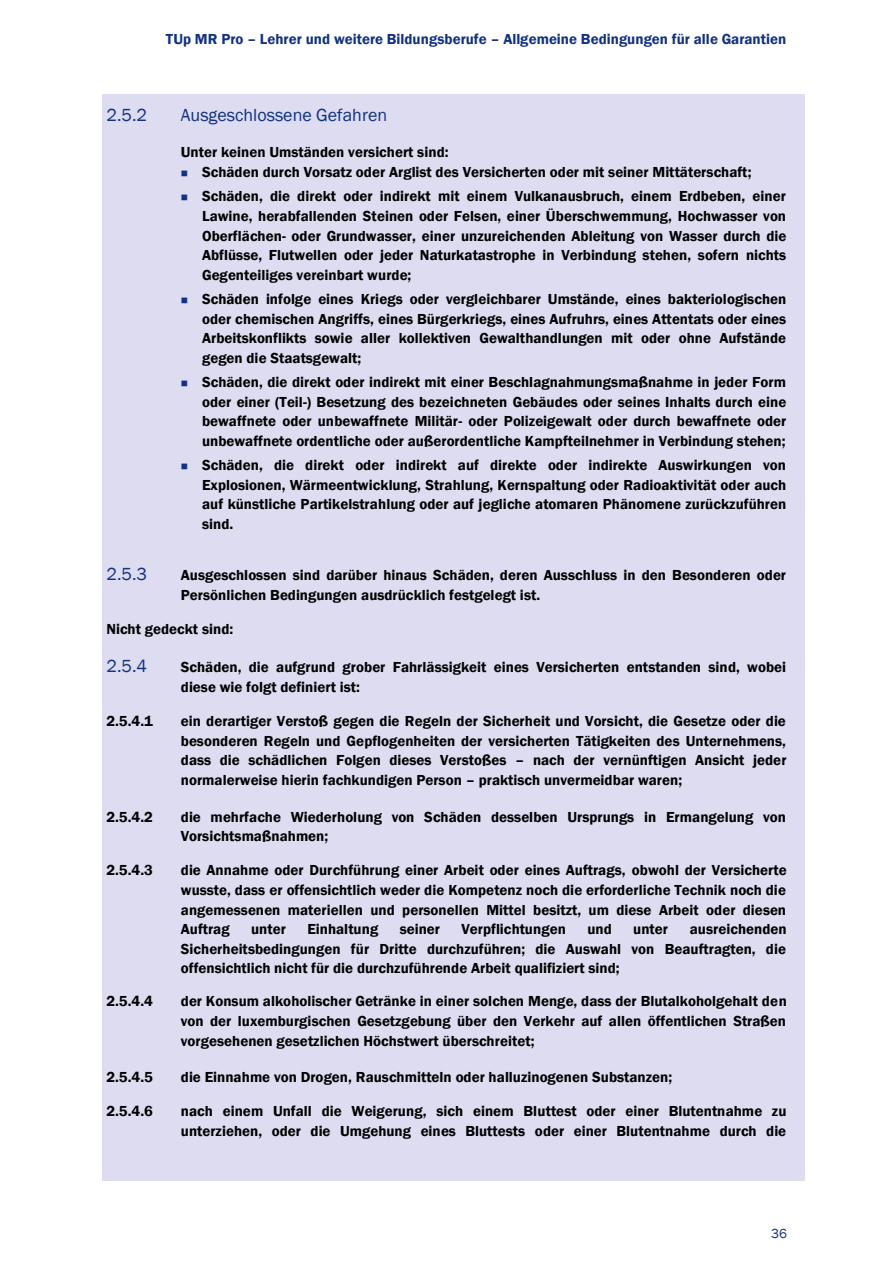
<style>
.page{position:relative;width:893px;height:1263px;background:#fff}
.page>*{position:absolute;margin:0;border:0;box-sizing:border-box;transform-origin:0 0}
.t1{font:18px "Franklin Gothic";color:#103184}
.t2{font:15px/19.6px "Franklin Gothic Demi";color:#000;text-align:justify}
.t3{font:15px "Franklin Gothic Demi";color:#103184}
.t4{font:13.5px "Franklin Gothic";color:#103184}
.s1{color:#103184}
</style>
<div class="page">
<div style="left:103px;top:95px;width:702px;height:1086px;background:#dddcf0"></div>
<p class="t3" style="left:166px;top:31px;width:622px">TUp MR Pro – Lehrer und weitere Bildungsberufe – Allgemeine Bedingungen für alle Garantien</p>
<h3 class="t1" style="left:106px;top:105px;width:42px">2.5.2</h3>
<h3 class="t1" style="left:181px;top:105px;width:208px">Ausgeschlossene Gefahren</h3>
<p class="t2" style="left:181px;top:142px;width:269px">Unter keinen Umständen versichert sind:</p>
<p class="t2" style="left:181px;top:162px;width:572px"><span class="s1">■</span> Schäden durch Vorsatz oder Arglist des Versicherten oder mit seiner Mittäterschaft;</p>
<p class="t2" style="left:202px;top:186px;width:586px;text-indent:-21px"><span class="s1">■</span> Schäden, die direkt oder indirekt mit einem Vulkanausbruch, einem Erdbeben, einer Lawine, herabfallenden Steinen oder Felsen, einer Überschwemmung, Hochwasser von Oberflächen- oder Grundwasser, einer unzureichenden Ableitung von Wasser durch die Abflüsse, Flutwellen oder jeder Naturkatastrophe in Verbindung stehen, sofern nichts Gegenteiliges vereinbart wurde;</p>
<p class="t2" style="left:202px;top:289px;width:586px;text-indent:-21px"><span class="s1">■</span> Schäden infolge eines Kriegs oder vergleichbarer Umstände, eines bakteriologischen oder chemischen Angriffs, eines Bürgerkriegs, eines Aufruhrs, eines Attentats oder eines Arbeitskonflikts sowie aller kollektiven Gewalthandlungen mit oder ohne Aufstände gegen die Staatsgewalt;</p>
<p class="t2" style="left:202px;top:372px;width:586px;text-indent:-21px"><span class="s1">■</span> Schäden, die direkt oder indirekt mit einer Beschlagnahmungsmaßnahme in jeder Form oder einer (Teil-) Besetzung des bezeichneten Gebäudes oder seines Inhalts durch eine bewaffnete oder unbewaffnete Militär- oder Polizeigewalt oder durch bewaffnete oder unbewaffnete ordentliche oder außerordentliche Kampfteilnehmer in Verbindung stehen;</p>
<p class="t2" style="left:202px;top:455px;width:586px;text-indent:-21px"><span class="s1">■</span> Schäden, die direkt oder indirekt auf direkte oder indirekte Auswirkungen von Explosionen, Wärmeentwicklung, Strahlung, Kernspaltung oder Radioaktivität oder auch auf künstliche Partikelstrahlung oder auf jegliche atomaren Phänomene zurückzuführen sind.</p>
<h3 class="t1" style="left:106px;top:564px;width:42px">2.5.3</h3>
<h3 class="t2" style="left:181px;top:565px;width:607px">Ausgeschlossen sind darüber hinaus Schäden, deren Ausschluss in den Besonderen oder<br>Persönlichen Bedingungen ausdrücklich festgelegt ist.</h3>
<h3 class="t2" style="left:106px;top:619px;width:128px">Nicht gedeckt sind:</h3>
<h3 class="t1" style="left:106px;top:655px;width:42px">2.5.4</h3>
<h3 class="t2" style="left:181px;top:657px;width:607px">Schäden, die aufgrund grober Fahrlässigkeit eines Versicherten entstanden sind, wobei diese wie folgt definiert ist:</h3>
<p class="t2" style="left:106px;top:711px;width:48px">2.5.4.1</p>
<p class="t2" style="left:181px;top:711px;width:607px">ein derartiger Verstoß gegen die Regeln der Sicherheit und Vorsicht, die Gesetze oder die besonderen Regeln und Gepflogenheiten der versicherten Tätigkeiten des Unternehmens, dass die schädlichen Folgen dieses Verstoßes – nach der vernünftigen Ansicht jeder normalerweise hierin fachkundigen Person – praktisch unvermeidbar waren;</p>
<p class="t2" style="left:106px;top:806px;width:48px">2.5.4.2</p>
<p class="t2" style="left:181px;top:806px;width:607px">die mehrfache Wiederholung von Schäden desselben Ursprungs in Ermangelung von<br>Vorsichtsmaßnahmen;</p>
<p class="t2" style="left:106px;top:860px;width:48px">2.5.4.3</p>
<p class="t2" style="left:181px;top:860px;width:607px">die Annahme oder Durchführung einer Arbeit oder eines Auftrags, obwohl der Versicherte wusste, dass er offensichtlich weder die Kompetenz noch die erforderliche Technik noch die angemessenen materiellen und personellen Mittel besitzt, um diese Arbeit oder diesen Auftrag</p>
<p class="t2" style="left:251px;top:919px;width:36px">unter</p>
<p class="t2" style="left:307px;top:919px;width:73px">Einhaltung</p>
<p class="t2" style="left:400px;top:919px;width:42px">seiner</p>
<p class="t2" style="left:462px;top:919px;width:106px">Verpflichtungen</p>
<p class="t2" style="left:587px;top:919px;width:26px">und</p>
<p class="t2" style="left:633px;top:919px;width:36px">unter</p>
<p class="t2" style="left:181px;top:919px;width:607px;text-indent:509px">ausreichenden Sicherheitsbedingungen für Dritte durchzuführen; die Auswahl von Beauftragten, die offensichtlich nicht für die durchzuführende Arbeit qualifiziert sind;</p>
<p class="t2" style="left:106px;top:991px;width:48px">2.5.4.4</p>
<p class="t2" style="left:181px;top:991px;width:607px">der Konsum alkoholischer Getränke in einer solchen Menge, dass der Blutalkoholgehalt den von der luxemburgischen Gesetzgebung über den Verkehr auf allen öffentlichen Straßen vorgesehenen gesetzlichen Höchstwert überschreitet;</p>
<p class="t2" style="left:106px;top:1067px;width:48px">2.5.4.5</p>
<p class="t2" style="left:181px;top:1067px;width:493px">die Einnahme von Drogen, Rauschmitteln oder halluzinogenen Substanzen;</p>
<p class="t2" style="left:106px;top:1101px;width:48px">2.5.4.6</p>
<p class="t2" style="left:181px;top:1101px;width:607px">nach einem Unfall die Weigerung, sich einem Bluttest oder einer Blutentnahme zu unterziehen, oder die Umgehung eines Bluttests oder einer Blutentnahme durch die</p>
<p class="t4" style="left:771px;top:1226px;width:17px">36</p>
</div>
